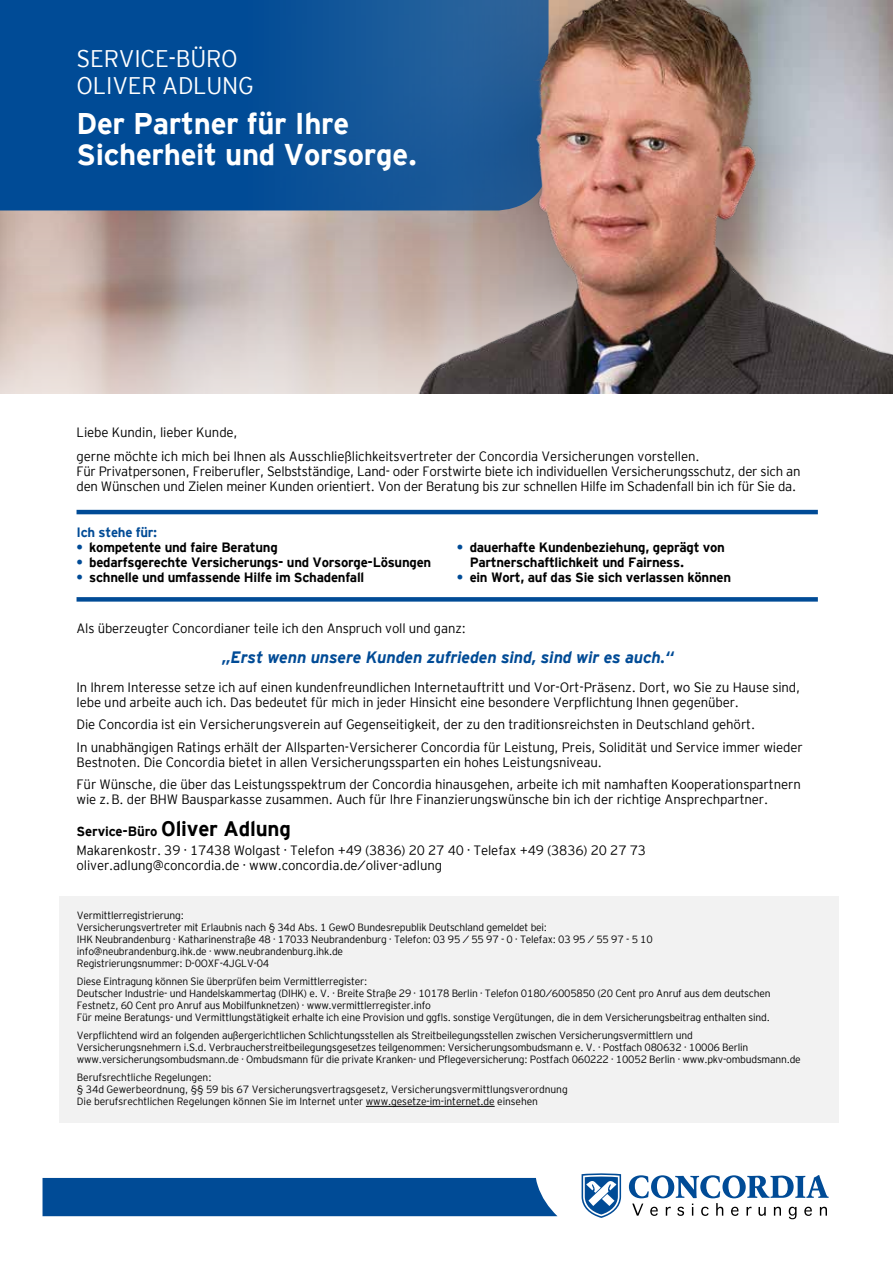
<style>
.page{position:relative;width:893px;height:1263px;background:#fff}
.page>*{position:absolute;margin:0;border:0;box-sizing:border-box;transform-origin:0 0}
.t1{font:700 30px/31.2px "CC Interstate";letter-spacing:-.01em;color:#fff}
.t2{font:300 24px/27px "CC Interstate";letter-spacing:-.01em;color:#fff}
.t3{font:italic 700 16.5px "CC Interstate";letter-spacing:-.01em;color:#004b96}
.t4{font:300 13.5px/15px "CC Interstate";letter-spacing:-.01em;color:#000}
.t5{font:700 13.5px/15px "CC Interstate";letter-spacing:-.02em;color:#000}
.t6{font:700 13.5px "CC Interstate";letter-spacing:-.02em;color:#004b96}
.t7{font:300 10.5px/12px "CC Interstate";letter-spacing:-.02em;color:#000}
.s1{color:#004b96}
.s2{font-weight:700}
.s3{font-weight:700;font-size:21px}
</style>
<div class="page">
<div style="left:43px;top:1178px;width:514px;height:38px;background:#004b96"></div>
<svg style="left:629px;top:1175px;width:200px;height:44px"></svg>
<svg style="left:582px;top:1173px;width:39px;height:45px"></svg>
<hr style="left:77px;top:510px;width:741px;height:4px;background:#004b96">
<div style="left:77px;top:597px;width:741px;height:5px;background:#004b96"></div>
<div style="left:60px;top:896px;width:779px;height:227px;background:#f2f2f2"></div>
<hr style="left:366px;top:1106px;width:129px;height:1px;background:#000">
<img style="left:0;top:210px;width:355px;height:183px">
<svg style="left:0;top:0;width:355px;height:210px;fill:#004b96"></svg>
<img style="left:355px;top:0;width:538px;height:393px">
<h2 class="t2" style="left:77px;top:45px;width:179px">SERVICE-BÜRO<br>OLIVER ADLUNG</h2>
<h1 class="t1" style="left:77px;top:108px;width:342px">Der Partner für Ihre<br>Sicherheit und Vorsorge.</h1>
<p class="t4" style="left:77px;top:420px;width:625px;line-height:24px">Liebe Kundin, lieber Kunde,<br>gerne möchte ich mich bei Ihnen als Ausschließlichkeitsvertreter der Concordia Versicherungen vorstellen.</p>
<p class="t4" style="left:77px;top:464px;width:725px">Für Privatpersonen, Freiberufler, Selbstständige, Land- oder Forstwirte biete ich individuellen Versicherungsschutz, der sich an den Wünschen und Zielen meiner Kunden orientiert. Von der Beratung bis zur schnellen Hilfe im Schadenfall bin ich für Sie da.</p>
<p class="t6" style="left:77px;top:524px;width:82px">Ich stehe für:</p>
<p class="t5" style="left:77px;top:539px;width:203px"><span class="s1">•</span> kompetente und faire Beratung</p>
<p class="t5" style="left:77px;top:554px;width:356px"><span class="s1">•</span> bedarfsgerechte Versicherungs- und Vorsorge-Lösungen</p>
<p class="t5" style="left:77px;top:569px;width:289px"><span class="s1">•</span> schnelle und umfassende Hilfe im Schadenfall</p>
<p class="t5" style="left:470px;top:539px;width:257px;text-indent:-13px"><span class="s1">•</span> dauerhafte Kundenbeziehung, geprägt von<br>Partnerschaftlichkeit und Fairness.</p>
<p class="t5" style="left:457px;top:569px;width:276px"><span class="s1">•</span> ein Wort, auf das Sie sich verlassen können</p>
<p class="t4" style="left:77px;top:621px;width:391px">Als überzeugter Concordianer teile ich den Anspruch voll und ganz:</p>
<h3 class="t3" style="left:222px;top:648px;width:453px">„Erst wenn unsere Kunden zufrieden sind, sind wir es auch.“</h3>
<p class="t4" style="left:77px;top:679px;width:725px">In Ihrem Interesse setze ich auf einen kundenfreundlichen Internetauftritt und Vor-Ort-Präsenz. Dort, wo Sie zu Hause sind, lebe und arbeite auch ich. Das bedeutet für mich in jeder Hinsicht eine besondere Verpflichtung Ihnen gegenüber.</p>
<p class="t4" style="left:77px;top:713px;width:728px;line-height:22.5px">Die Concordia ist ein Versicherungsverein auf Gegenseitigkeit, der zu den traditionsreichsten in Deutschland gehört.<br>In unabhängigen Ratings erhält der Allsparten-Versicherer Concordia für Leistung, Preis, Solidität und Service immer wieder</p>
<p class="t4" style="left:77px;top:750px;width:726px;line-height:22.5px">Bestnoten. Die Concordia bietet in allen Versicherungssparten ein hohes Leistungsniveau.<br>Für Wünsche, die über das Leistungsspektrum der Concordia hinausgehen, arbeite ich mit namhaften Kooperationspartnern</p>
<p class="t4" style="left:77px;top:792px;width:693px">wie z.B. der BHW Bausparkasse zusammen. Auch für Ihre Finanzierungswünsche bin ich der richtige Ansprechpartner.</p>
<p class="t4" style="left:77px;top:821px;width:571px;line-height:19.2px"><span class="s2">Service-Büro</span> <span class="s3">Oliver Adlung<br></span>Makarenkostr. 39 · 17438 Wolgast · Telefon +49 (3836) 20 27 40 · Telefax +49 (3836) 20 27 73</p>
<p class="t4" style="left:77px;top:857px;width:367px">oliver.adlung@concordia.de · www.concordia.de/oliver-adlung</p>
<p class="t7" style="left:77px;top:909px;width:577px">Vermittlerregistrierung:<br>Versicherungsvertreter mit Erlaubnis nach § 34d Abs. 1 GewO Bundesrepublik Deutschland gemeldet bei:<br>IHK Neubrandenburg · Katharinenstraße 48 · 17033 Neubrandenburg · Telefon: 03 95 / 55 97 - 0 · Telefax: 03 95 / 55 97 - 5 10 info@neubrandenburg.ihk.de · www.neubrandenburg.ihk.de<br>Registrierungsnummer: D-0OXF-4JGLV-04</p>
<p class="t7" style="left:77px;top:975px;width:695px">Diese Eintragung können Sie überprüfen beim Vermittlerregister:<br>Deutscher Industrie- und Handelskammertag (DIHK) e. V. · Breite Straße 29 · 10178 Berlin · Telefon 0180/6005850 (20 Cent pro Anruf aus dem deutschen Festnetz, 60 Cent pro Anruf aus Mobilfunknetzen) · www.vermittlerregister.info<br>Für meine Beratungs- und Vermittlungstätigkeit erhalte ich eine Provision und ggfls. sonstige Vergütungen, die in dem Versicherungsbeitrag enthalten sind.</p>
<p class="t7" style="left:77px;top:1029px;width:725px">Verpflichtend wird an folgenden außergerichtlichen Schlichtungsstellen als Streitbeilegungsstellen zwischen Versicherungsvermittlern und<br>Versicherungsnehmern i.S.d. Verbraucherstreitbeilegungsgesetzes teilgenommen: Versicherungsombudsmann e. V. · Postfach 080632 · 10006 Berlin www.versicherungsombudsmann.de · Ombudsmann für die private Kranken- und Pflegeversicherung: Postfach 060222 · 10052 Berlin · www.pkv-ombudsmann.de</p>
<p class="t7" style="left:77px;top:1071px;width:492px">Berufsrechtliche Regelungen:<br>§ 34d Gewerbeordnung, §§ 59 bis 67 Versicherungsvertragsgesetz, Versicherungsvermittlungsverordnung<br>Die berufsrechtlichen Regelungen können Sie im Internet unter www.gesetze-im-internet.de einsehen</p>
</div>
